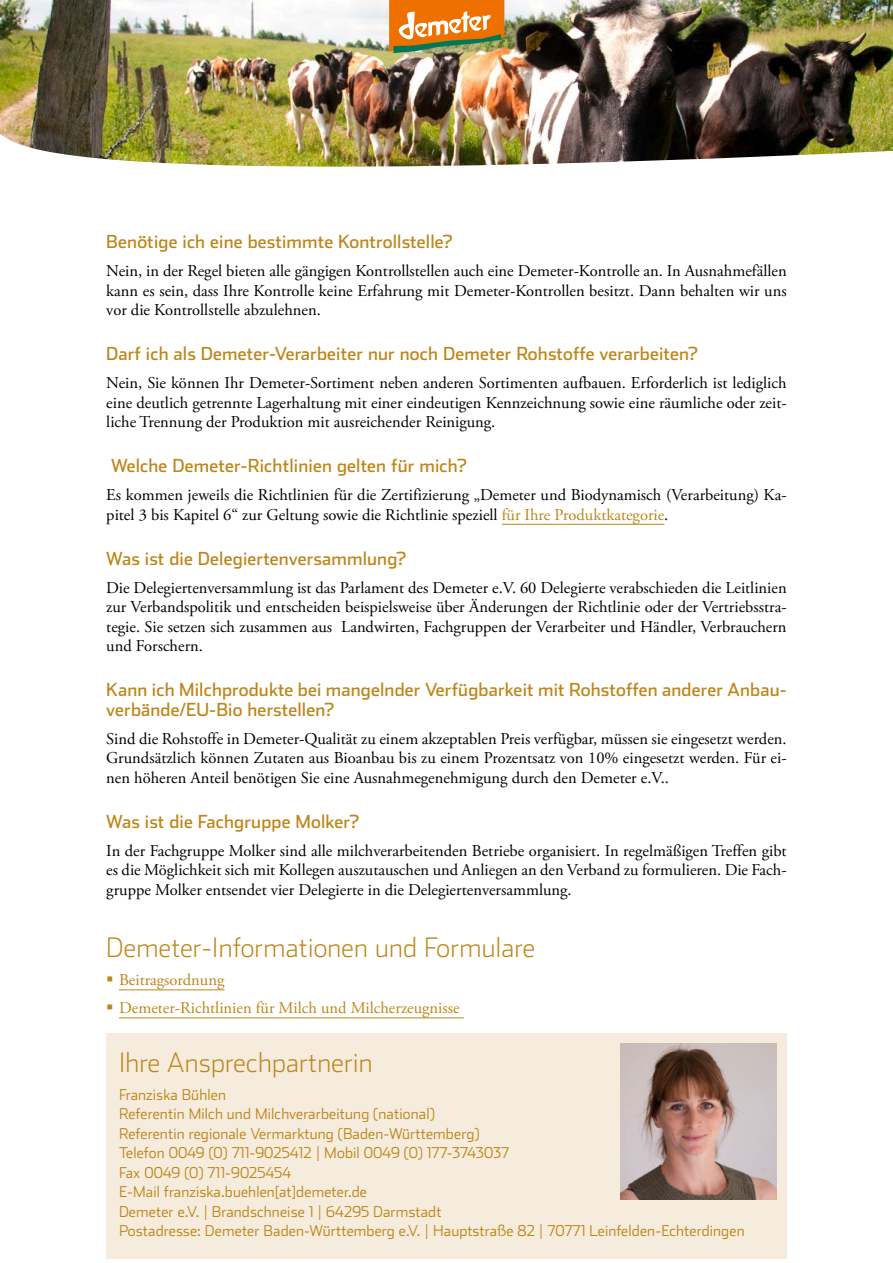
<style>
.page{position:relative;width:893px;height:1263px;background:#fff}
.page>*{position:absolute;margin:0;border:0;box-sizing:border-box;transform-origin:0 0}
.t1{font:200 27px "Stainless";letter-spacing:.01em;color:#be8519}
.t2{font:18px/19.5px "Stainless";letter-spacing:.01em;color:#be8519}
.t3{font:16.5px/19.5px "Adobe Garamond Pro";color:#000;text-align:justify}
.t4{font:16.5px "Adobe Garamond Pro";color:#be8519}
.t5{font:300 15px/19.5px "Stainless";letter-spacing:.01em;color:#be8519}
.s1{color:#be8519}
</style>
<div class="page">
<img style="left:0;top:0;width:893px;height:167px">
<svg style="left:389px;top:0;width:115px;height:53px;background:#d18b38"></svg>
<hr style="left:502px;top:524px;width:162px;height:1px;background:#be8519">
<hr style="left:119px;top:990px;width:105px;height:1px;background:#be8519">
<hr style="left:119px;top:1018px;width:345px;height:1px;background:#be8519">
<div style="left:106px;top:1033px;width:681px;height:226px;background:#f5ecdd"></div>
<img style="left:620px;top:1043px;width:156px;height:156px">
<p class="t2" style="left:106px;top:232px;width:348px">Benötige ich eine bestimmte Kontrollstelle?</p>
<p class="t3" style="left:106px;top:262px;width:682px">Nein, in der Regel bieten alle gängigen Kontrollstellen auch eine Demeter-Kontrolle an. In Ausnahmefällen kann es sein, dass Ihre Kontrolle keine Erfahrung mit Demeter-Kontrollen besitzt. Dann behalten wir uns vor die Kontrollstelle abzulehnen.</p>
<p class="t2" style="left:106px;top:344px;width:593px">Darf ich als Demeter-Verarbeiter nur noch Demeter Rohstoffe verarbeiten?</p>
<p class="t3" style="left:106px;top:374px;width:682px">Nein, Sie können Ihr Demeter-Sortiment neben anderen Sortimenten aufbauen. Erforderlich ist lediglich eine deutlich getrennte Lagerhaltung mit einer eindeutigen Kennzeichnung sowie eine räumliche oder zeit&shy;liche Trennung der Produktion mit ausreichender Reinigung.</p>
<p class="t2" style="left:111px;top:456px;width:357px">Welche Demeter-Richtlinien gelten für mich?</p>
<p class="t3" style="left:106px;top:486px;width:682px">Es kommen jeweils die Richtlinien für die Zertifizierung „Demeter und Biodynamisch (Verarbeitung) Ka&shy;pitel 3 bis Kapitel 6“ zur Geltung sowie die Richtlinie speziell <span class="s1">für Ihre Produktkategorie</span>.</p>
<p class="t2" style="left:106px;top:548px;width:301px">Was ist die Delegiertenversammlung?</p>
<p class="t3" style="left:106px;top:578px;width:682px">Die Delegiertenversammlung ist das Parlament des Demeter e.V. 60 Delegierte verabschieden die Leitlinien zur Verbandspolitik und entscheiden beispielsweise über Änderungen der Richtlinie oder der Vertriebsstra&shy;tegie. Sie setzen sich zusammen aus Landwirten, Fachgruppen der Verarbeiter und Händler, Verbrauchern und Forschern.</p>
<p class="t2" style="left:106px;top:680px;width:682px">Kann ich Milchprodukte bei mangelnder Verfügbarkeit mit Rohstoffen anderer Anbau&shy;verbände/EU-Bio herstellen?</p>
<p class="t3" style="left:106px;top:729px;width:682px">Sind die Rohstoffe in Demeter-Qualität zu einem akzeptablen Preis verfügbar, müssen sie eingesetzt werden.<br>Grundsätzlich können Zutaten aus Bioanbau bis zu einem Prozentsatz von 10% eingesetzt werden. Für ei&shy;nen höheren Anteil benötigen Sie eine Ausnahmegenehmigung durch den Demeter e.V..</p>
<p class="t2" style="left:106px;top:811px;width:254px">Was ist die Fachgruppe Molker?</p>
<p class="t3" style="left:106px;top:841px;width:682px">In der Fachgruppe Molker sind alle milchverarbeitenden Betriebe organisiert. In regelmäßigen Treffen gibt es die Möglichkeit sich mit Kollegen auszutauschen und Anliegen an den Verband zu formulieren. Die Fach&shy;gruppe Molker entsendet vier Delegierte in die Delegiertenversammlung.</p>
<h1 class="t1" style="left:106px;top:932px;width:430px">Demeter-Informationen und Formulare</h1>
<p class="t4" style="left:106px;top:970px;width:120px">▪ Beitragsordnung</p>
<p class="t4" style="left:106px;top:998px;width:355px">▪ Demeter-Richtlinien für Milch und Milcherzeugnisse</p>
<h1 class="t1" style="left:119px;top:1046px;width:255px">Ihre Ansprechpartnerin</h1>
<p class="t5" style="left:119px;top:1084px;width:627px">Franziska Bühlen<br>Referentin Milch und Milchverarbeitung (national)<br>Referentin regionale Vermarktung (Baden-Württemberg)<br>Telefon 0049 (0) 711-9025412 | Mobil 0049 (0) 177-3743037<br>Fax 0049 (0) 711-9025454<br>E-Mail franziska.buehlen[at]demeter.de<br>Demeter e.V. | Brandschneise 1 | 64295 Darmstadt<br>Postadresse: Demeter Baden-Württemberg e.V. | Hauptstraße 82 | 70771 Leinfelden-Echterdingen</p>
</div>
